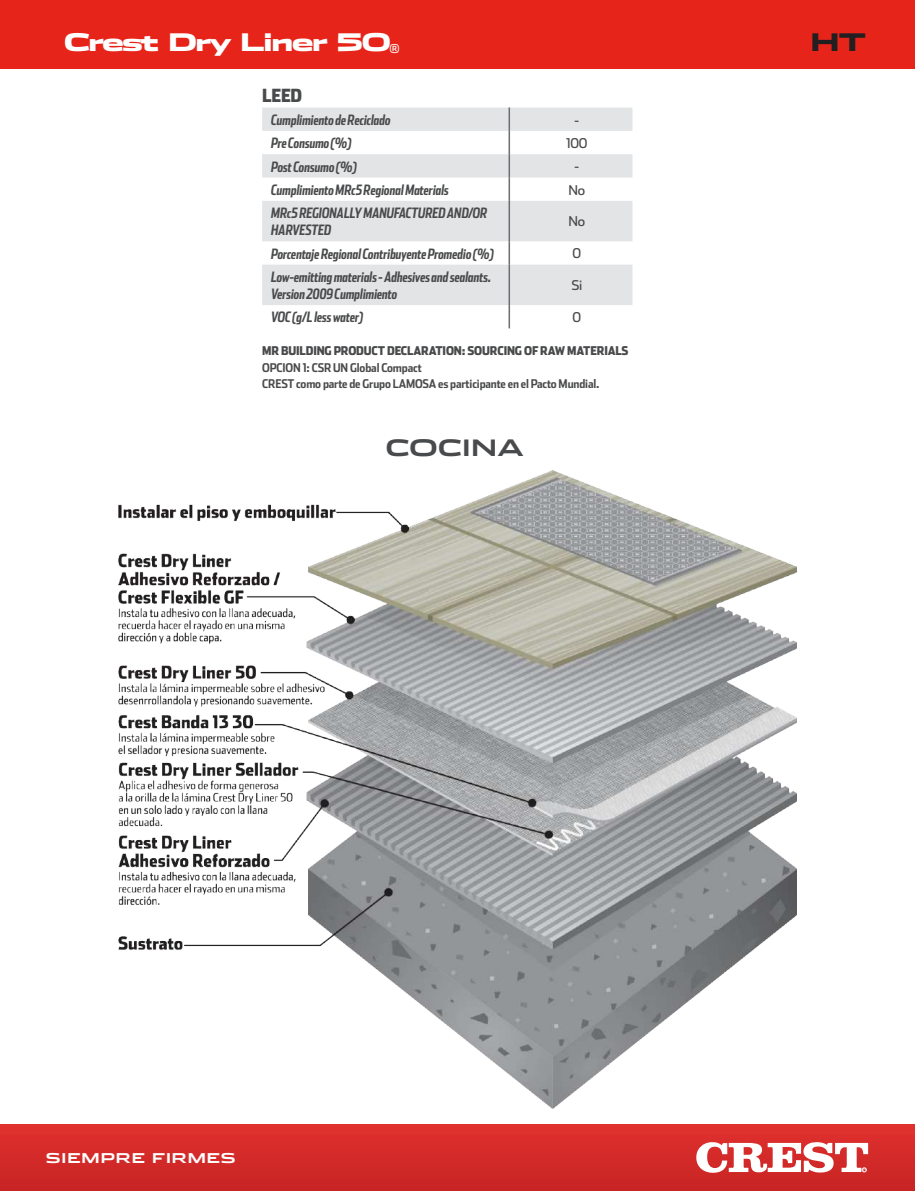
<style>
.page{position:relative;width:915px;height:1191px;background:#fff}
.page>*{position:absolute;margin:0;border:0;box-sizing:border-box;transform-origin:0 0}
.t1{font:900 24px "Stainless Ext";letter-spacing:-.075em;color:#fff}
.t2{font:900 24px "Stainless Ext";color:#231f20}
.t3{font:700 22.5px "Stainless Ext";letter-spacing:-.01em;color:#494a4b}
.t4{font:900 18px "Stainless Cond";color:#494a4b}
.t5{font:italic 700 14.25px/17.1px "Stainless Comp";letter-spacing:-.01em;color:#494a4b}
.t6{font:13.5px "Stainless";letter-spacing:-.02em;color:#494a4b}
.t7{font:700 13.5px "Stainless Ext";letter-spacing:.025em;color:#fff}
.t8{font:700 12px/16.5px "Stainless Cond";letter-spacing:-.01em;color:#494a4b}
.t9{font:900 12px "Stainless Cond";letter-spacing:-.01em;color:#494a4b}
</style>
<div class="page">
<svg style="left:262px;top:107px;width:370px;height:198px;fill:#e3e4e6"></svg>
<hr style="left:508px;top:107px;width:2px;height:24px;background:#6c6d70">
<hr style="left:508px;top:131px;width:2px;height:23px;background:#6c6d70">
<hr style="left:508px;top:154px;width:2px;height:23px;background:#6c6d70">
<hr style="left:508px;top:177px;width:2px;height:24px;background:#6c6d70">
<hr style="left:508px;top:201px;width:2px;height:40px;background:#6c6d70">
<hr style="left:508px;top:241px;width:2px;height:24px;background:#6c6d70">
<hr style="left:508px;top:265px;width:2px;height:40px;background:#6c6d70">
<hr style="left:508px;top:305px;width:2px;height:23px;background:#6c6d70">
<img style="left:119px;top:470px;width:677px;height:638px">
<div style="left:0;top:0;width:914px;height:68px;background:#e72419"></div>
<img style="left:0;top:1124px;width:914px;height:67px">
<svg style="left:694px;top:1141px;width:173px;height:32px"></svg>
<h1 class="t1" style="left:64px;top:28px;width:337px">Crest Dry Liner 50<sub>®</sub></h1>
<h1 class="t2" style="left:810px;top:28px;width:58px">HT</h1>
<p class="t4" style="left:262px;top:84px;width:41px">LEED</p>
<p class="t5" style="left:271px;top:111px;width:121px">Cumplimiento de Reciclado</p>
<p class="t6" style="left:574px;top:112px;width:7px">-</p>
<p class="t5" style="left:271px;top:134px;width:82px">Pre Consumo (%)</p>
<p class="t6" style="left:566px;top:135px;width:23px">100</p>
<p class="t5" style="left:271px;top:157px;width:87px">Post Consumo (%)</p>
<p class="t6" style="left:574px;top:158px;width:7px">-</p>
<p class="t5" style="left:271px;top:181px;width:179px">Cumplimiento MRc5 Regional Materials</p>
<p class="t6" style="left:568px;top:182px;width:18px">No</p>
<p class="t5" style="left:271px;top:204px;width:218px">MRc5 REGIONALLY MANUFACTURED AND/OR<br>HARVESTED</p>
<p class="t6" style="left:568px;top:213px;width:18px">No</p>
<p class="t5" style="left:271px;top:245px;width:224px">Porcentaje Regional Contribuyente Promedio (%)</p>
<p class="t6" style="left:572px;top:245px;width:10px">0</p>
<p class="t5" style="left:271px;top:268px;width:222px">Low-emitting materials - Adhesives and sealants.<br>Version 2009 Cumplimiento</p>
<p class="t6" style="left:571px;top:277px;width:13px">Si</p>
<p class="t5" style="left:271px;top:308px;width:94px">VOC (g/L less water)</p>
<p class="t6" style="left:572px;top:309px;width:10px">0</p>
<p class="t9" style="left:262px;top:344px;width:368px">MR BUILDING PRODUCT DECLARATION: SOURCING OF RAW MATERIALS</p>
<p class="t8" style="left:262px;top:359px;width:339px">OPCION 1: CSR UN Global Compact<br>CREST como parte de Grupo LAMOSA es participante en el Pacto Mundial.</p>
<h2 class="t3" style="left:385px;top:434px;width:140px">COCINA</h2>
<p class="t7" style="left:46px;top:1149px;width:192px">SIEMPRE FIRMES</p>
</div>
